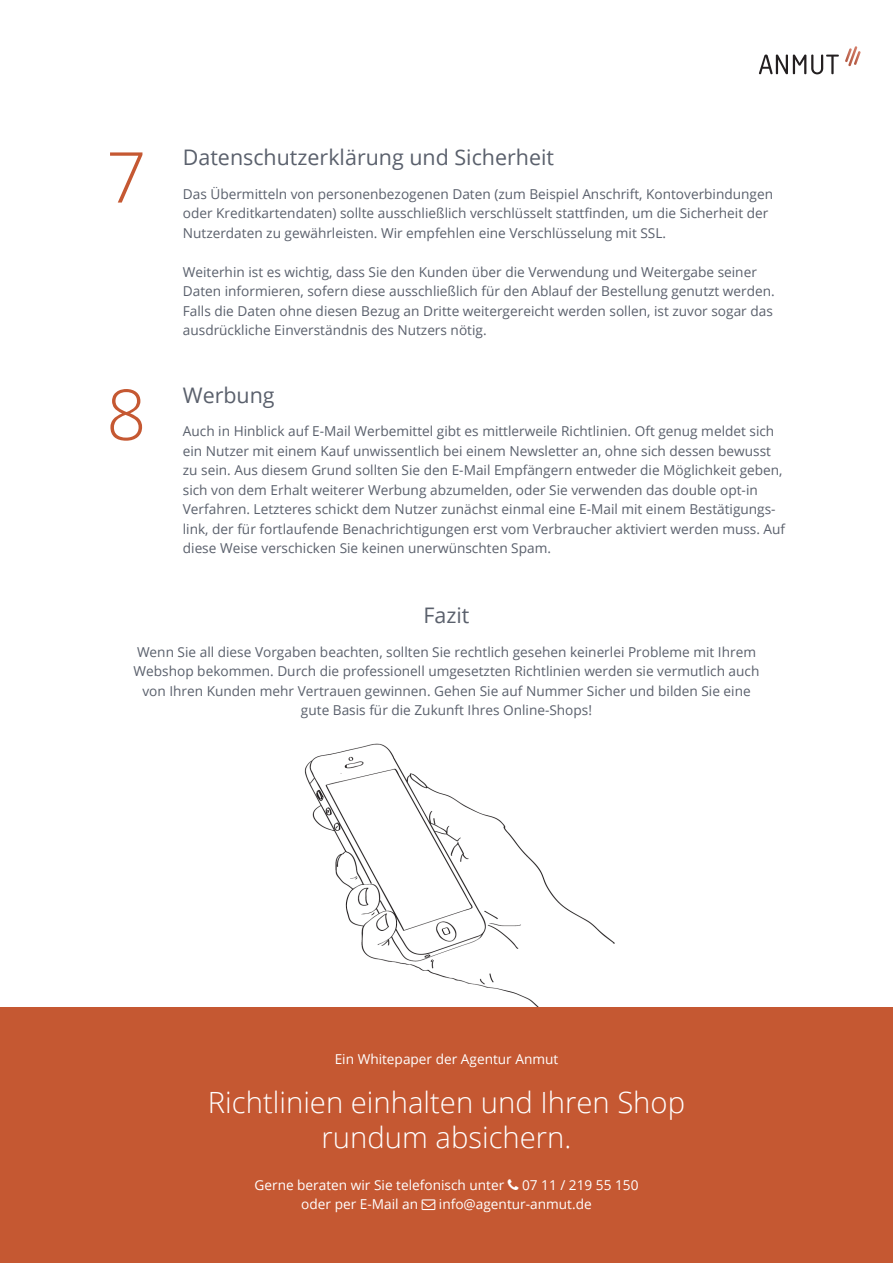
<style>
.page{position:relative;width:893px;height:1263px;background:#fff}
.page>*{position:absolute;margin:0;border:0;box-sizing:border-box;transform-origin:0 0}
.t1{font:300 70.2px "Open Sans";color:#c55832}
.t2{font:300 29.25px/35.1px "Open Sans";color:#fff;text-align:center}
.t3{font:21.45px "Open Sans";color:#5a606c}
.t4{font:13.65px/19.5px "Open Sans";color:#5a606c}
.t5{font:13.65px "Open Sans";color:#fff}
</style>
<div class="page">
<svg style="left:759px;top:55px;width:80px;height:19px"></svg>
<svg style="left:845px;top:46px;width:16px;height:20px"></svg>
<img style="left:273px;top:743px;width:367px;height:265px">
<div style="left:0;top:1008px;width:893px;height:255px;background:#c55832"></div>
<h1 class="t1" style="left:106px;top:129px;width:42px">7</h1>
<h1 class="t1" style="left:106px;top:366px;width:42px">8</h1>
<h3 class="t3" style="left:183px;top:143px;width:373px">Datenschutzerklärung und Sicherheit</h3>
<p class="t4" style="left:183px;top:183px;width:592px">Das Übermitteln von personenbezogenen Daten (zum Beispiel Anschrift, Kontoverbindungen oder Kreditkartendaten) sollte ausschließlich verschlüsselt stattfinden, um die Sicherheit der<br>Nutzerdaten zu gewährleisten. Wir empfehlen eine Verschlüsselung mit SSL.</p>
<p class="t4" style="left:183px;top:261px;width:593px">Weiterhin ist es wichtig, dass Sie den Kunden über die Verwendung und Weitergabe seiner Daten informieren, sofern diese ausschließlich für den Ablauf der Bestellung genutzt werden.<br>Falls die Daten ohne diesen Bezug an Dritte weitergereicht werden sollen, ist zuvor sogar das ausdrückliche Einverständnis des Nutzers nötig.</p>
<h3 class="t3" style="left:183px;top:380px;width:93px">Werbung</h3>
<p class="t4" style="left:183px;top:421px;width:604px">Auch in Hinblick auf E-Mail Werbemittel gibt es mittlerweile Richtlinien. Oft genug meldet sich ein Nutzer mit einem Kauf unwissentlich bei einem Newsletter an, ohne sich dessen bewusst zu sein. Aus diesem Grund sollten Sie den E-Mail Empfängern entweder die Möglichkeit geben, sich von dem Erhalt weiterer Werbung abzumelden, oder Sie verwenden das double opt-in Verfahren. Letzteres schickt dem Nutzer zunächst einmal eine E-Mail mit einem Bestätigungs&shy;link, der für fortlaufende Benachrichtigungen erst vom Verbraucher aktiviert werden muss. Auf diese Weise verschicken Sie keinen unerwünschten Spam.</p>
<h3 class="t3" style="left:423px;top:601px;width:48px">Fazit</h3>
<p class="t4" style="left:134px;top:642px;width:627px;text-align:center">Wenn Sie all diese Vorgaben beachten, sollten Sie rechtlich gesehen keinerlei Probleme mit Ihrem Webshop bekommen. Durch die professionell umgesetzten Richtlinien werden sie vermutlich auch von Ihren Kunden mehr Vertrauen gewinnen. Gehen Sie auf Nummer Sicher und bilden Sie eine gute Basis für die Zukunft Ihres Online-Shops!</p>
<p class="t5" style="left:335px;top:1050px;width:225px">Ein Whitepaper der Agentur Anmut</p>
<h2 class="t2" style="left:208px;top:1084px;width:479px">Richtlinien einhalten und Ihren Shop rundum absichern.</h2>
<p class="t5" style="left:255px;top:1175px;width:251px">Gerne beraten wir Sie telefonisch unter</p>
<p class="t5" style="left:522px;top:1175px;width:118px">07 11 / 219 55 150</p>
<p class="t5" style="left:301px;top:1195px;width:118px">oder per E-Mail an</p>
<p class="t5" style="left:439px;top:1195px;width:154px">info@agentur-anmut.de</p>
</div>
